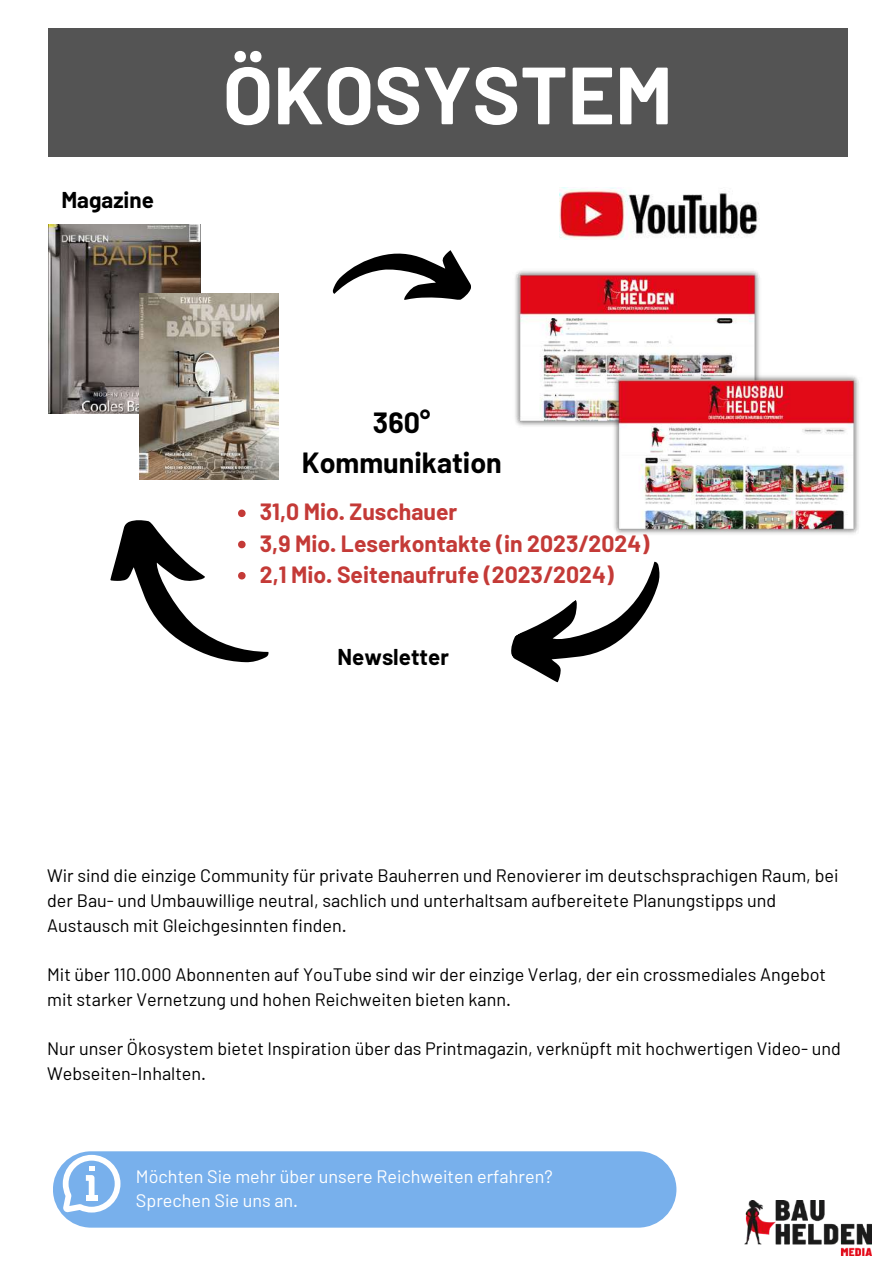
<style>
.page{position:relative;width:894px;height:1264px;background:#fff}
.page>*{position:absolute;margin:0;border:0;box-sizing:border-box;transform-origin:0 0}
.t1{font:700 81px "Barlow";color:#fff}
.t2{font:700 28.5px/39.9px "Barlow";color:#000;text-align:center}
.t3{font:700 22.95px/31.2px "Barlow";color:#c43a37}
.t4{font:700 22.35px "Barlow";color:#000}
.t5{font:18px/24.8px "Barlow";color:#000}
.t6{font:18px/24.8px "Barlow";color:#fff}
</style>
<div class="page">
<div style="left:48px;top:28px;width:799px;height:129px;background:#545454"></div>
<div style="left:53px;top:1151px;width:623px;height:76px;background:#78b0ec;border-radius:38px"></div>
<svg style="left:63px;top:1154px;width:57px;height:58px"></svg>
<svg style="left:332px;top:250px;width:139px;height:50px"></svg>
<img style="left:559px;top:187px;width:200px;height:52px">
<svg style="left:511px;top:561px;width:149px;height:122px"></svg>
<svg style="left:110px;top:509px;width:159px;height:154px"></svg>
<img style="left:515px;top:271px;width:245px;height:155px">
<img style="left:48px;top:225px;width:152px;height:189px">
<img style="left:604px;top:372px;width:255px;height:162px">
<img style="left:140px;top:293px;width:138px;height:186px">
<img style="left:744px;top:1200px;width:127px;height:55px">
<p class="t4" style="left:61px;top:186px;width:94px">Magazine</p>
<h1 class="t1" style="left:223px;top:43px;width:451px">ÖKOSYSTEM</h1>
<h2 class="t2" style="left:302px;top:402px;width:201px">360°<br>Kommunikation</h2>
<p class="t3" style="left:260px;top:495px;width:391px">31,0 Mio. Zuschauer<br>3,9 Mio. Leserkontakte (in 2023/2024)<br>2,1 Mio. Seitenaufrufe (2023/2024)</p>
<p class="t4" style="left:337px;top:642px;width:113px">Newsletter</p>
<p class="t5" style="left:47px;top:862px;width:792px">Wir sind die einzige Community für private Bauherren und Renovierer im deutschsprachigen Raum, bei der Bau- und Umbauwillige neutral, sachlich und unterhaltsam aufbereitete Planungstipps und<br>Austausch mit Gleichgesinnten finden.</p>
<p class="t5" style="left:47px;top:961px;width:780px">Mit über 110.000 Abonnenten auf YouTube sind wir der einzige Verlag, der ein crossmediales Angebot mit starker Vernetzung und hohen Reichweiten bieten kann.</p>
<p class="t5" style="left:47px;top:1035px;width:795px">Nur unser Ökosystem bietet Inspiration über das Printmagazin, verknüpft mit hochwertigen Video- und<br>Webseiten-Inhalten.</p>
<p class="t6" style="left:136px;top:1163px;width:418px">Möchten Sie mehr über unsere Reichweiten erfahren?<br>Sprechen Sie uns an.</p>
</div>
